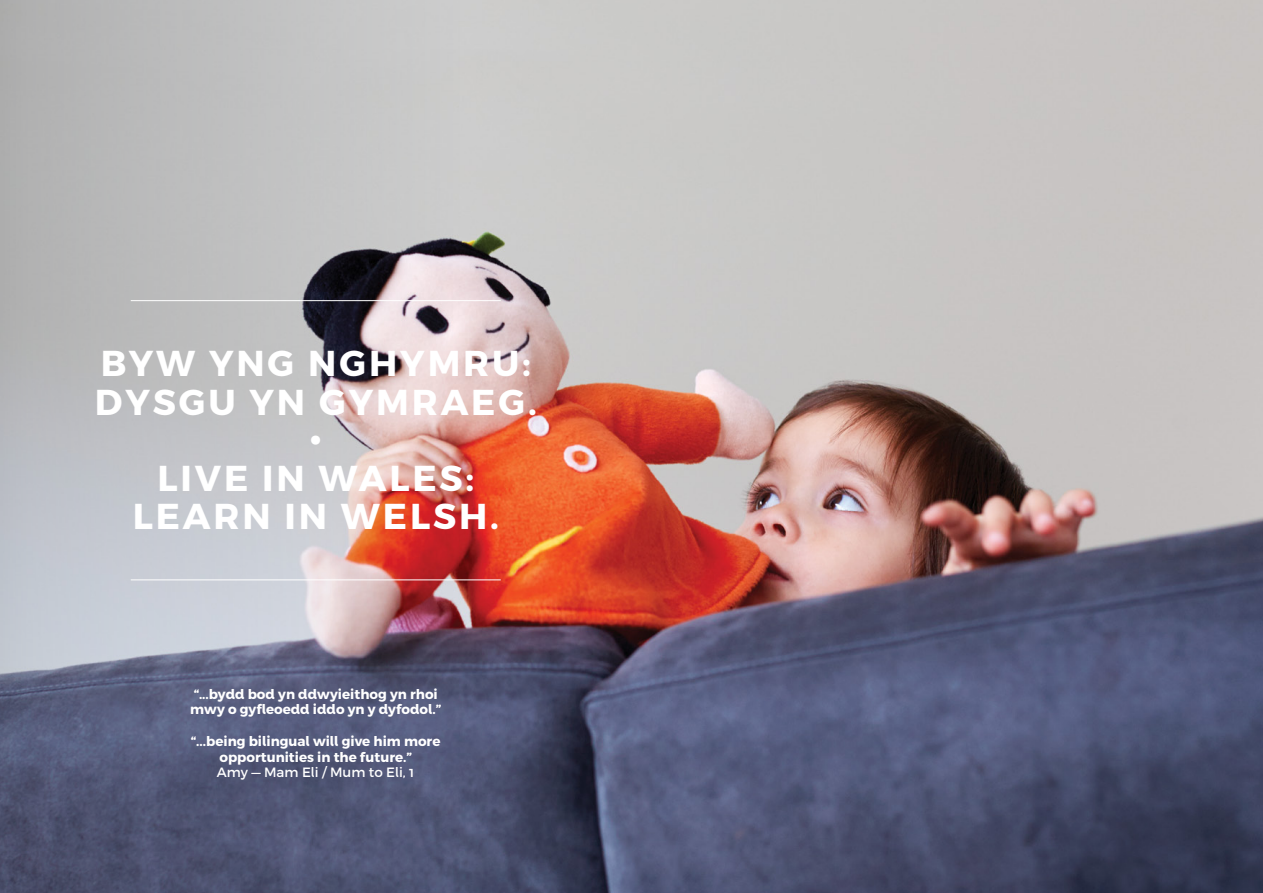
<style>
.page{position:relative;width:1263px;height:893px;background:#fff}
.page>*{position:absolute;margin:0;border:0;box-sizing:border-box;transform-origin:0 0}
.t1{font:700 36px/36.9px "Cymraeg";letter-spacing:.08em;color:#fff;text-align:center}
.t2{font:700 13.5px/15.8px "Cymraeg";color:#fff}
.t3{font:13.5px "Cymraeg";color:#fff}
.s1{font-family:"Cymraeg Alternates"}
</style>
<div class="page">
<img style="left:631px;top:0;width:632px;height:893px">
<svg style="left:0;top:0;width:631px;height:893px;background:#a3969d"></svg>
<hr style="left:131px;top:300px;width:370px;height:1px;background:#fff">
<hr style="left:131px;top:580px;width:370px;height:1px;background:#fff">
<p class="t1" style="left:95px;top:346px;width:443px">BYW YNG NGHYMRU:<br>DYSGU YN GYMRAEG. •</p>
<p class="t1" style="left:133px;top:460px;width:368px;line-height:38.2px">LIVE IN WALES:<br>LEARN IN WELSH.</p>
<p class="t2" style="left:190px;top:686px;width:253px">“...bydd bod yn ddwyieithog yn rhoi mwy o gyfleoedd iddo yn y dyfodol.”</p>
<p class="t2" style="left:191px;top:733px;width:251px;text-align:center">“...being bilingual will give him more opportunities in the future.”</p>
<p class="t3" style="left:217px;top:764px;width:199px">Amy — Mam Eli / Mum to Eli, <span class="s1">1</span></p>
</div>
